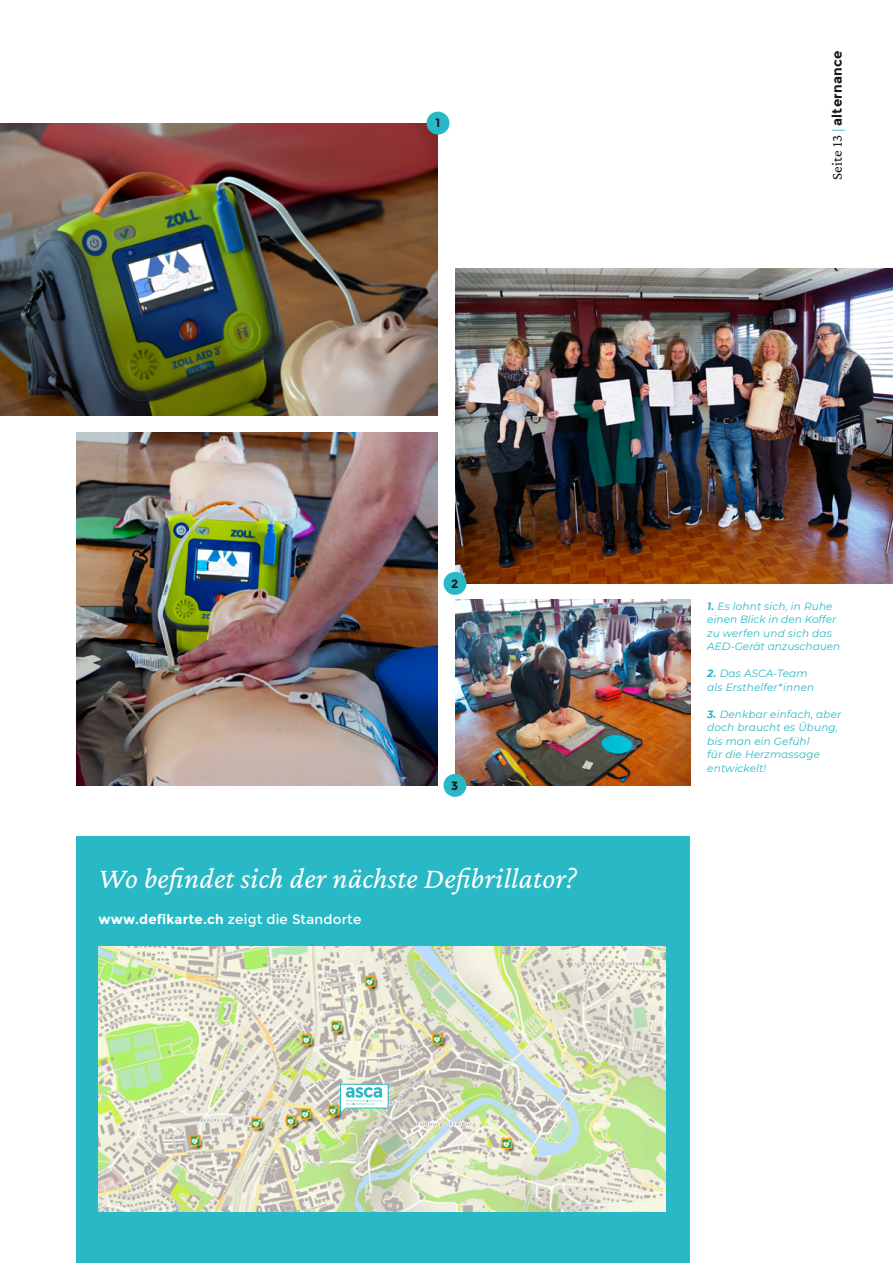
<style>
.page{position:relative;width:893px;height:1263px;background:#fff}
.page>*{position:absolute;margin:0;border:0;box-sizing:border-box;transform-origin:0 0}
.t1{font:italic 200 30px "Crimson Pro";letter-spacing:.01em;color:#fff}
.t2{font:13.5px "Montserrat";letter-spacing:.015em;color:#fff}
.t3{font:700 13.5px "Montserrat";letter-spacing:.015em;color:#181716}
.t4{font:700 12px "Montserrat";color:#181716}
.t5{font:italic 10.5px/13.5px "Montserrat";letter-spacing:.015em;color:#29b8c5}
.s1{font-family:"Crimson Pro";font-weight:200;font-size:15px}
.s2{font-family:"Crimson Pro";font-weight:200;color:#29b8c5}
.s3{font-weight:700}
</style>
<div class="page">
<img style="left:0;top:123px;width:438px;height:292px">
<img style="left:455px;top:600px;width:235px;height:186px">
<img style="left:77px;top:433px;width:361px;height:353px">
<img style="left:455px;top:268px;width:438px;height:315px">
<div style="left:444px;top:572px;width:22px;height:23px;background:#29b8c5;border-radius:50%"></div>
<div style="left:426px;top:112px;width:23px;height:23px;background:#29b8c5;border-radius:50%"></div>
<div style="left:444px;top:774px;width:22px;height:23px;background:#29b8c5;border-radius:50%"></div>
<div style="left:77px;top:837px;width:613px;height:426px;background:#29b8c5"></div>
<img style="left:98px;top:946px;width:567px;height:265px">
<svg style="left:340px;top:1084px;width:49px;height:30px"></svg>
<p class="t4" style="left:435px;top:116px;width:6px">1</p>
<p class="t3" style="left:829px;top:180px;width:130px;rotate:-90deg"><span class="s1">Seite 13</span> <span class="s2">|</span> alternance</p>
<p class="t4" style="left:451px;top:576px;width:9px">2</p>
<p class="t4" style="left:451px;top:778px;width:9px">3</p>
<h1 class="t1" style="left:98px;top:859px;width:480px">Wo befindet sich der nächste Defibrillator?</h1>
<p class="t2" style="left:98px;top:911px;width:264px"><span class="s3">www.defikarte.ch</span> zeigt die Standorte</p>
<p class="t5" style="left:707px;top:599px;width:135px"><span class="s3">1.</span> Es lohnt sich, in Ruhe einen Blick in den Koffer zu werfen und sich das<br>AED-Gerät anzuschauen</p>
<p class="t5" style="left:707px;top:667px;width:109px"><span class="s3">2.</span> Das ASCA-Team als Ersthelfer*innen</p>
<p class="t5" style="left:707px;top:707px;width:136px"><span class="s3">3.</span> Denkbar einfach, aber doch braucht es Übung, bis man ein Gefühl<br>für die Herzmassage entwickelt!</p>
</div>
